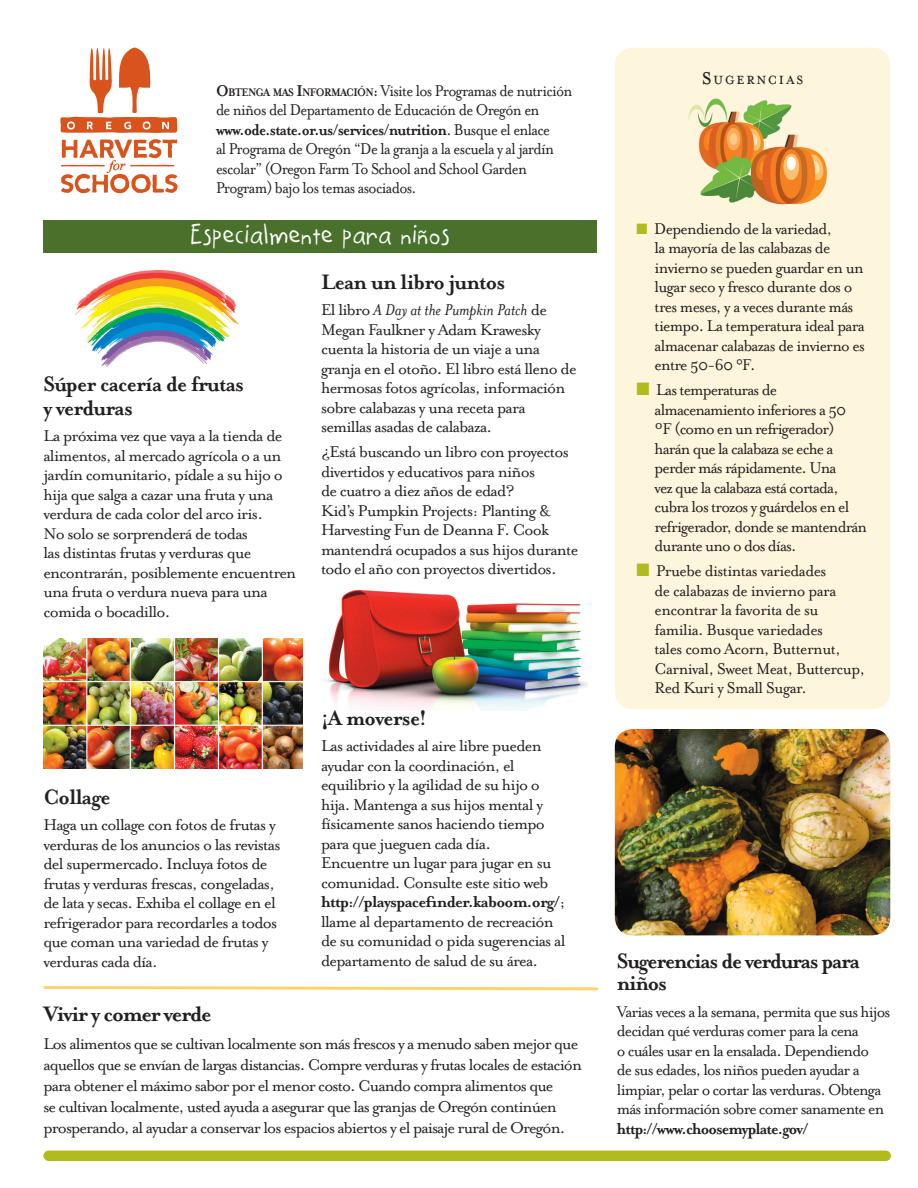
<style>
.page{position:relative;width:918px;height:1188px;background:#fff}
.page>*{position:absolute;margin:0;border:0;box-sizing:border-box;transform-origin:0 0}
.t1{font:30px "Kindergarten";letter-spacing:.05em;color:#fff}
.t2{font:700 24px/24px "Mrs Eaves";letter-spacing:-.03em;color:#231f20;scale:.96 1}
.t3{font:700 24px/22.5px "Mrs Eaves";letter-spacing:-.05em;color:#231f20;scale:.96 1}
.t4{font:700 24px "Mrs Eaves";letter-spacing:-.05em;color:#231f20}
.t5{font:18.9px "Mrs Eaves Petite Caps";letter-spacing:.07em;color:#231f20;scale:.96 1}
.t6{font:18px/19.5px "Mrs Eaves Roman";letter-spacing:-.04em;color:#231f20}
.t7{font:18px/19.5px "Mrs Eaves Roman";letter-spacing:-.04em;color:#231f20;scale:.96 1}
.t8{font:18px/19.5px "Mrs Eaves Roman";letter-spacing:-.04em;color:#231f20;scale:.9 1}
.t9{font:700 18px "Mrs Eaves";letter-spacing:-.04em;color:#231f20;scale:.9 1}
.t10{font:700 18px "Mrs Eaves";letter-spacing:-.04em;color:#231f20}
.t11{font:italic 18px "Mrs Eaves";color:#231f20}
.t12{font:700 18px "Mrs Eaves";letter-spacing:-.04em;color:#231f20;scale:.96 1}
.s1{font-family:"Mrs Eaves";font-weight:700}
.s2{font-family:"Mrs Eaves";font-weight:700;font-size:12.6px}
.s3{font-family:"Mrs Eaves Roman";font-weight:400}
.s4{font-size:27px}
.s5{color:#b0bb1d}
.s6{font-family:"Mrs Eaves Roman";font-style:normal}
</style>
<div class="page">
<div style="left:615px;top:48px;width:275px;height:661px;background:#fef5dd;border-radius:18px"></div>
<img style="left:615px;top:729px;width:275px;height:206px">
<div style="left:43px;top:220px;width:554px;height:33px;background:#4a712b"></div>
<svg style="left:61px;top:139px;width:117px;height:54px"></svg>
<svg style="left:60px;top:48px;width:117px;height:85px"></svg>
<div style="left:49px;top:1151px;width:837px;height:10px;background:#b0bb1d"></div>
<svg style="left:43px;top:986px;width:556px;height:5px"></svg>
<img style="left:75px;top:270px;width:164px;height:97px">
<img style="left:43px;top:639px;width:259px;height:130px">
<img style="left:324px;top:589px;width:264px;height:122px">
<img style="left:688px;top:98px;width:139px;height:107px">
<p class="t8" style="left:216px;top:81px;width:398px"><span class="s1">O</span><span class="s2">BTENGA MAS</span> <span class="s1">I</span><span class="s2">NFORMACIÓN</span><span class="s1">:</span> Visite los Programas de nutrición de niños del Departamento de Educación de Oregón en</p>
<p class="t9" style="left:216px;top:119px;width:373px">www.ode.state.or.us/services/nutrition<span class="s3">. Busque el enlace</span></p>
<p class="t8" style="left:216px;top:139px;width:377px">al Programa de Oregón “De la granja a la escuela y al jardín escolar” (Oregon Farm To School and School Garden<br>Program) bajo los temas asociados.</p>
<p class="t5" style="left:701px;top:72px;width:108px"><span class="s4">S</span>UGERNCIAS</p>
<h1 class="t1" style="left:191px;top:218px;width:260px">Especialmente para niños</h1>
<p class="t7" style="left:655px;top:219px;width:221px;text-indent:-18px"><span class="s5">■</span> Dependiendo de la variedad,<br>la mayoría de las calabazas de invierno se pueden guardar en un lugar seco y fresco durante dos o tres meses, y a veces durante más tiempo. La temperatura ideal para almacenar calabazas de invierno es entre 50-60 °F.</p>
<p class="t7" style="left:655px;top:380px;width:223px;text-indent:-18px"><span class="s5">■</span> Las temperaturas de almacenamiento inferiores a 50 ºF (como en un refrigerador) harán que la calabaza se eche a perder más rápidamente. Una<br>vez que la calabaza está cortada, cubra los trozos y guárdelos en el refrigerador, donde se mantendrán durante uno o dos días.</p>
<p class="t7" style="left:655px;top:561px;width:221px;text-indent:-18px"><span class="s5">■</span> Pruebe distintas variedades<br>de calabazas de invierno para encontrar la favorita de su familia. Busque variedades<br>tales como Acorn, Butternut,<br>Carnival, Sweet Meat, Buttercup,<br>Red Kuri y Small Sugar.</p>
<h2 class="t2" style="left:321px;top:270px;width:194px">Lean un libro juntos</h2>
<p class="t11" style="left:321px;top:300px;width:227px"><span class="s6">El libro</span> A Day at the Pumpkin Patch <span class="s6">de</span></p>
<p class="t6" style="left:321px;top:320px;width:257px">Megan Faulkner y Adam Krawesky cuenta la historia de un viaje a una granja en el otoño. El libro está lleno de hermosas fotos agrícolas, información sobre calabazas y una receta para semillas asadas de calabaza.</p>
<p class="t6" style="left:321px;top:442px;width:259px">¿Está buscando un libro con proyectos divertidos y educativos para niños<br>de cuatro a diez años de edad?<br>Kid’s Pumpkin Projects: Planting &amp; Harvesting Fun de Deanna F. Cook mantendrá ocupados a sus hijos durante todo el año con proyectos divertidos.</p>
<h2 class="t2" style="left:43px;top:372px;width:210px">Súper cacería de frutas y verduras</h2>
<p class="t6" style="left:43px;top:426px;width:254px">La próxima vez que vaya a la tienda de alimentos, al mercado agrícola o a un jardín comunitario, pídale a su hijo o hija que salga a cazar una fruta y una verdura de cada color del arco iris.<br>No solo se sorprenderá de todas<br>las distintas frutas y verduras que encontrarán, posiblemente encuentren una fruta o verdura nueva para una comida o bocadillo.</p>
<h2 class="t2" style="left:43px;top:785px;width:71px">Collage</h2>
<p class="t6" style="left:43px;top:815px;width:239px">Haga un collage con fotos de frutas y verduras de los anuncios o las revistas del supermercado. Incluya fotos de frutas y verduras frescas, congeladas, de lata y secas. Exhiba el collage en el refrigerador para recordarles a todos que coman una variedad de frutas y verduras cada día.</p>
<h2 class="t2" style="left:321px;top:707px;width:112px">¡A moverse!</h2>
<p class="t6" style="left:321px;top:737px;width:232px">Las actividades al aire libre pueden ayudar con la coordinación, el equilibrio y la agilidad de su hijo o hija. Mantenga a sus hijos mental y físicamente sanos haciendo tiempo para que jueguen cada día.<br>Encuentre un lugar para jugar en su comunidad. Consulte este sitio web</p>
<p class="t10" style="left:321px;top:892px;width:246px">http://playspacefinder.kaboom.org/<span class="s3">;</span></p>
<p class="t6" style="left:321px;top:912px;width:246px">llame al departamento de recreación de su comunidad o pida sugerencias al departamento de salud de su área.</p>
<h2 class="t4" style="left:43px;top:1000px;width:170px">Vivir y comer verde</h2>
<p class="t6" style="left:43px;top:1033px;width:540px;line-height:21px">Los alimentos que se cultivan localmente son más frescos y a menudo saben mejor que aquellos que se envían de largas distancias. Compre verduras y frutas locales de estación para obtener el máximo sabor por el menor costo. Cuando compra alimentos que<br>se cultivan localmente, usted ayuda a asegurar que las granjas de Oregón continúen prosperando, al ayudar a conservar los espacios abiertos y el paisaje rural de Oregón.</p>
<h2 class="t3" style="left:617px;top:950px;width:255px">Sugerencias de verduras para niños</h2>
<p class="t7" style="left:617px;top:1002px;width:286px">Varias veces a la semana, permita que sus hijos decidan qué verduras comer para la cena<br>o cuáles usar en la ensalada. Dependiendo<br>de sus edades, los niños pueden ayudar a limpiar, pelar o cortar las verduras. Obtenga más información sobre comer sanamente en</p>
<p class="t12" style="left:617px;top:1118px;width:201px">http://www.choosemyplate.gov/</p>
</div>
